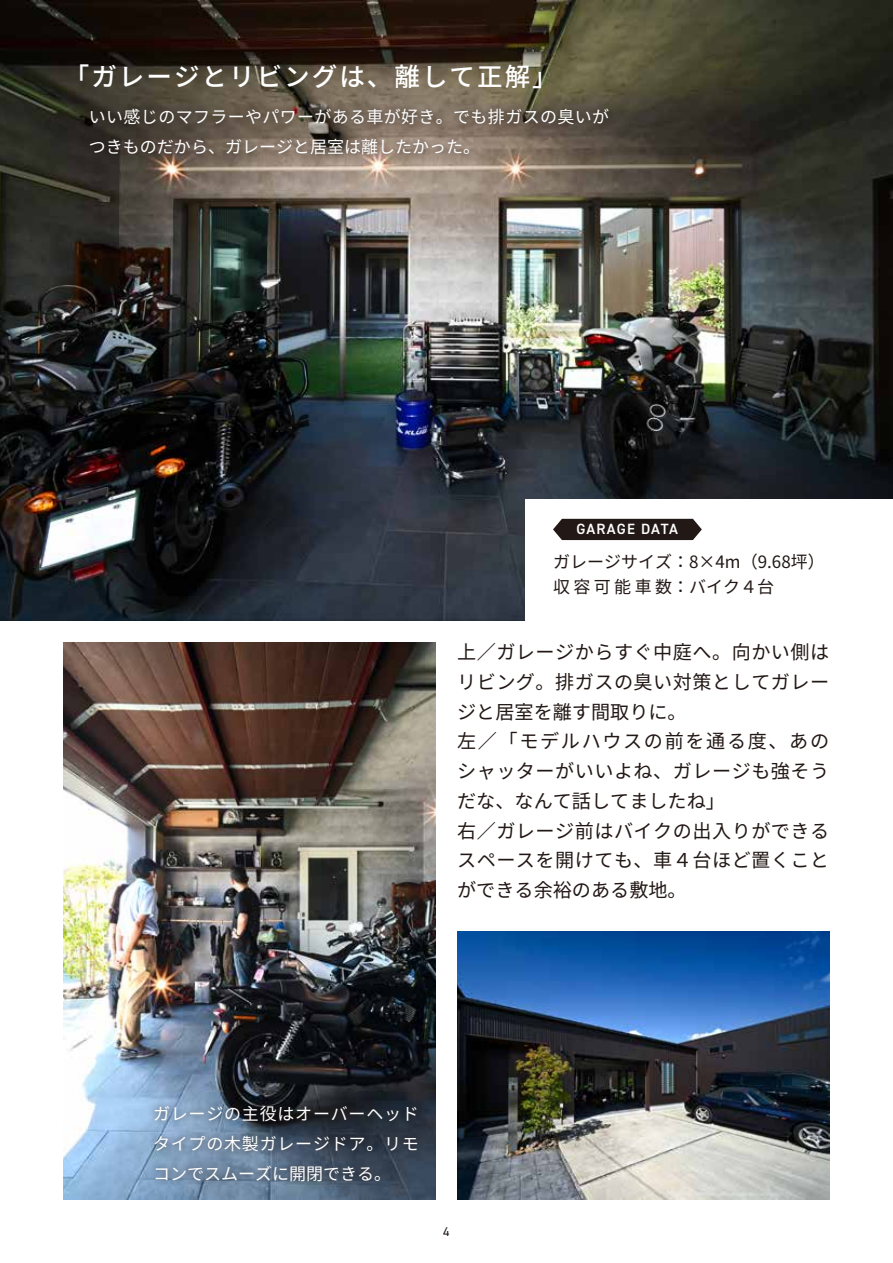
<style>
.page{position:relative;width:893px;height:1263px;background:#fff}
.page>*{position:absolute;margin:0;border:0;box-sizing:border-box;transform-origin:0 0}
.t1{font:500 25.5px "Source Han Sans JP";letter-spacing:.08em;color:#fff}
.t2{font:19.2px/29.7px "Source Han Sans JP";letter-spacing:.025em;color:#221815}
.t3{font:16.95px/29.7px "Source Han Sans JP";letter-spacing:.02em;color:#fff;text-align:justify}
.t4{font:16.95px/25.5px "Source Han Sans JP";color:#221815}
.t5{font:600 14.85px "DIN2014";letter-spacing:.07em;color:#fff}
.t6{font:12.75px "DIN2014";color:#221815}
</style>
<div class="page">
<img style="left:0;top:0;width:893px;height:621px">
<img style="left:64px;top:642px;width:372px;height:557px">
<img style="left:457px;top:931px;width:372px;height:268px">
<div style="left:148px;top:1099px;width:277px;height:89px;background:#221815;opacity:.75"></div>
<div style="left:84px;top:102px;width:532px;height:60px;background:#221815;opacity:.75"></div>
<div style="left:525px;top:499px;width:368px;height:132px;background:#fff"></div>
<div style="left:553px;top:519px;width:149px;height:21px;background:#221815"></div>
<h1 class="t1" style="left:64px;top:63px;width:495px">「ガレージとリビングは、離して正解」</h1>
<p class="t3" style="left:89px;top:103px;width:522px">いい感じのマフラーやパワーがある車が好き。でも排ガスの臭いがつきものだから、ガレージと居室は離したかった。</p>
<p class="t5" style="left:576px;top:519px;width:103px">GARAGE DATA</p>
<p class="t4" style="left:553px;top:549px;width:273px">ガレージサイズ：8×4m（9.68坪）収容可能車数：バイク４台</p>
<p class="t2" style="left:457px;top:637px;width:374px">上／ガレージからすぐ中庭へ。向かい側はリビング。排ガスの臭い対策としてガレージと居室を離す間取りに。<br>左／「モデルハウスの前を通る度、あのシャッターがいいよね、ガレージも強そうだな、なんて話してましたね」<br>右／ガレージ前はバイクの出入りができるスペースを開けても、車４台ほど置くことができる余裕のある敷地。</p>
<p class="t3" style="left:153px;top:1100px;width:267px">ガレージの主役はオーバーヘッドタイプの木製ガレージドア。リモコンでスムーズに開閉できる。</p>
<p class="t6" style="left:443px;top:1223px;width:8px">4</p>
</div>
